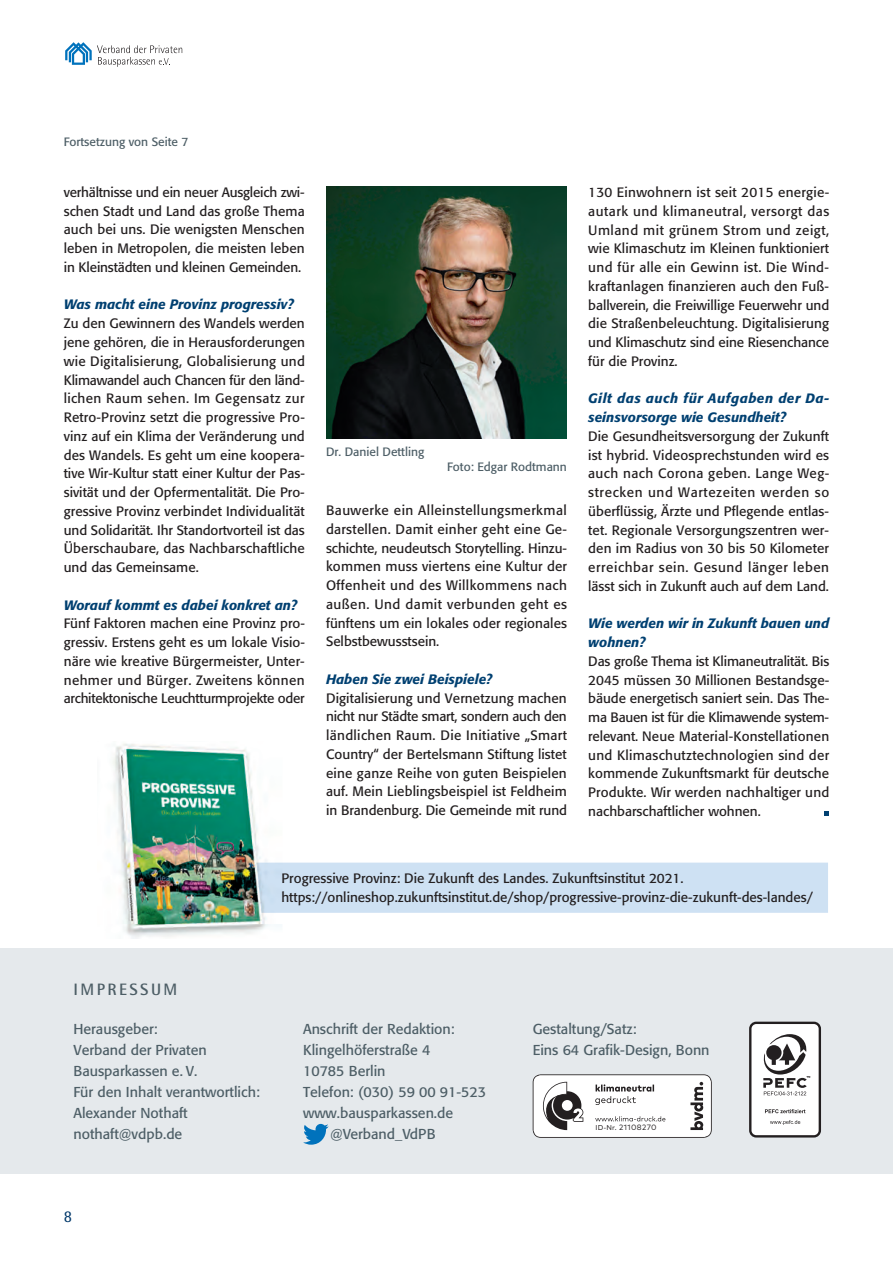
<style>
.page{position:relative;width:893px;height:1263px;background:#fff}
.page>*{position:absolute;margin:0;border:0;box-sizing:border-box;transform-origin:0 0}
.t1{font:700 16.5px "Rotis Semi Sans";letter-spacing:.15em;color:#4d5e66}
.t2{font:16.5px "Rotis Semi Sans";color:#00386a}
.t3{font:14.25px/21px "Formata";color:#4d5e66}
.t4{font:13.5px/18.8px "Formata";color:#231f20;text-align:justify}
.t5{font:italic 500 13.5px/18.8px "Formata";color:#004071}
.t6{font:12px "Formata";color:#4d5e66}
.t7{font:7.65px "Mark Pro";letter-spacing:.05em;color:#231f20}
.s1{font-family:"Mark OT";font-size:7.05px}
</style>
<div class="page">
<svg style="left:65px;top:42px;width:117px;height:25px"></svg>
<div style="left:0;top:948px;width:893px;height:226px;background:#e5e9ec"></div>
<svg style="left:303px;top:1124px;width:26px;height:21px"></svg>
<div style="left:750px;top:1023px;width:70px;height:113px;background:#fff;border-radius:5px"></div>
<div style="left:749px;top:1022px;width:72px;height:115px;border:2px solid #231f20;border-radius:6px"></div>
<svg style="left:765px;top:1109px;width:40px;height:4px"></svg>
<svg style="left:770px;top:1120px;width:30px;height:5px"></svg>
<svg style="left:763px;top:1034px;width:47px;height:61px"></svg>
<svg style="left:533px;top:1074px;width:179px;height:64px;background:#dbdada"></svg>
<svg style="left:824px;top:811px;width:4px;height:5px"></svg>
<img style="left:326px;top:186px;width:241px;height:253px">
<div style="left:288px;top:863px;width:540px;height:50px;background:#cee1f3"></div>
<img style="left:113px;top:743px;width:175px;height:195px">
<p class="t6" style="left:64px;top:134px;width:126px">Fortsetzung von Seite 7</p>
<p class="t4" style="left:64px;top:183px;width:242px">verhältnisse und ein neuer Ausgleich zwi&shy;schen Stadt und Land das große Thema auch bei uns. Die wenigsten Menschen leben in Metropolen, die meisten leben in Kleinstädten und kleinen Gemeinden.</p>
<p class="t5" style="left:64px;top:295px;width:231px">Was macht eine Provinz progressiv?</p>
<p class="t4" style="left:64px;top:314px;width:243px">Zu den Gewinnern des Wandels werden jene gehören, die in Herausforderungen wie Digitalisierung, Globalisierung und Klimawandel auch Chancen für den länd&shy;lichen Raum sehen. Im Gegensatz zur Retro-Provinz setzt die progressive Pro&shy;vinz auf ein Klima der Veränderung und des Wandels. Es geht um eine koopera&shy;tive Wir-Kultur statt einer Kultur der Pas&shy;sivität und der Opfermentalität. Die Pro&shy;gressive Provinz verbindet Individualität und Solidarität. Ihr Standortvorteil ist das Überschaubare, das Nachbarschaftliche und das Gemeinsame.</p>
<p class="t5" style="left:64px;top:595px;width:235px">Worauf kommt es dabei konkret an?</p>
<p class="t4" style="left:64px;top:614px;width:243px">Fünf Faktoren machen eine Provinz pro&shy;gressiv. Erstens geht es um lokale Visio&shy;näre wie kreative Bürgermeister, Unter&shy;nehmer und Bürger. Zweitens können architektonische Leuchtturmprojekte oder</p>
<p class="t6" style="left:326px;top:444px;width:100px">Dr. Daniel Dettling</p>
<p class="t6" style="left:447px;top:459px;width:121px">Foto: Edgar Rodtmann</p>
<p class="t4" style="left:326px;top:501px;width:243px">Bauwerke ein Alleinstellungsmerkmal darstellen. Damit einher geht eine Ge&shy;schichte, neudeutsch Storytelling. Hinzu&shy;kommen muss viertens eine Kultur der Offenheit und des Willkommens nach außen. Und damit verbunden geht es fünftens um ein lokales oder regionales Selbstbewusstsein.</p>
<p class="t5" style="left:326px;top:670px;width:168px">Haben Sie zwei Beispiele?</p>
<p class="t4" style="left:326px;top:688px;width:243px">Digitalisierung und Vernetzung machen nicht nur Städte smart, sondern auch den ländlichen Raum. Die Initiative „Smart Country“ der Bertelsmann Stiftung listet eine ganze Reihe von guten Beispielen auf. Mein Lieblingsbeispiel ist Feldheim in Brandenburg. Die Gemeinde mit rund</p>
<p class="t4" style="left:588px;top:183px;width:243px">130 Einwohnern ist seit 2015 energie&shy;autark und klimaneutral, versorgt das Umland mit grünem Strom und zeigt, wie Klimaschutz im Kleinen funktioniert und für alle ein Gewinn ist. Die Wind&shy;kraftanlagen finanzieren auch den Fuß&shy;ballverein, die Freiwillige Feuerwehr und die Straßenbeleuchtung. Digitalisierung und Klimaschutz sind eine Riesenchance für die Provinz.</p>
<p class="t5" style="left:588px;top:389px;width:243px">Gilt das auch für Aufgaben der Da&shy;seinsvorsorge wie Gesundheit?</p>
<p class="t4" style="left:588px;top:427px;width:242px">Die Gesundheitsversorgung der Zukunft ist hybrid. Videosprechstunden wird es auch nach Corona geben. Lange Weg&shy;strecken und Wartezeiten werden so überflüssig, Ärzte und Pflegende entlas&shy;tet. Regionale Versorgungszentren wer&shy;den im Radius von 30 bis 50 Kilometer erreichbar sein. Gesund länger leben lässt sich in Zukunft auch auf dem Land.</p>
<p class="t5" style="left:588px;top:614px;width:242px">Wie werden wir in Zukunft bauen und wohnen?</p>
<p class="t4" style="left:588px;top:652px;width:243px">Das große Thema ist Klimaneutralität. Bis 2045 müssen 30 Millionen Bestandsge&shy;bäude energetisch saniert sein. Das The&shy;ma Bauen ist für die Klimawende system&shy;relevant. Neue Material-Konstellationen und Klimaschutztechnologien sind der kommende Zukunftsmarkt für deutsche Produkte. Wir werden nachhaltiger und nachbarschaftlicher wohnen.</p>
<p class="t4" style="left:281px;top:868px;width:533px">Progressive Provinz: Die Zukunft des Landes. Zukunftsinstitut 2021. https://onlineshop.zukunftsinstitut.de/shop/progressive-provinz-die-zukunft-des-landes/</p>
<p class="t1" style="left:73px;top:979px;width:105px">IMPRESSUM</p>
<p class="t3" style="left:73px;top:1018px;width:188px">Herausgeber:<br>Verband der Privaten<br>Bausparkassen e. V.<br>Für den Inhalt verantwortlich:<br>Alexander Nothaft nothaft@vdpb.de</p>
<p class="t3" style="left:303px;top:1018px;width:153px">Anschrift der Redaktion:</p>
<p class="t3" style="left:303px;top:1039px;width:129px">Klingelhöferstraße 4</p>
<p class="t3" style="left:303px;top:1060px;width:84px">10785 Berlin</p>
<p class="t3" style="left:303px;top:1081px;width:185px">Telefon: (030) 59 00 91-523</p>
<p class="t3" style="left:303px;top:1102px;width:152px">www.bausparkassen.de</p>
<p class="t3" style="left:330px;top:1123px;width:107px">@Verband_VdPB</p>
<p class="t2" style="left:64px;top:1207px;width:10px">8</p>
<p class="t3" style="left:533px;top:1018px;width:178px">Gestaltung/Satz:<br>Eins 64 Grafik-Design, Bonn</p>
<p class="t7" style="left:596px;top:1122px;width:62px"><span class="s1">ID-Nr.</span> 21108270</p>
</div>
